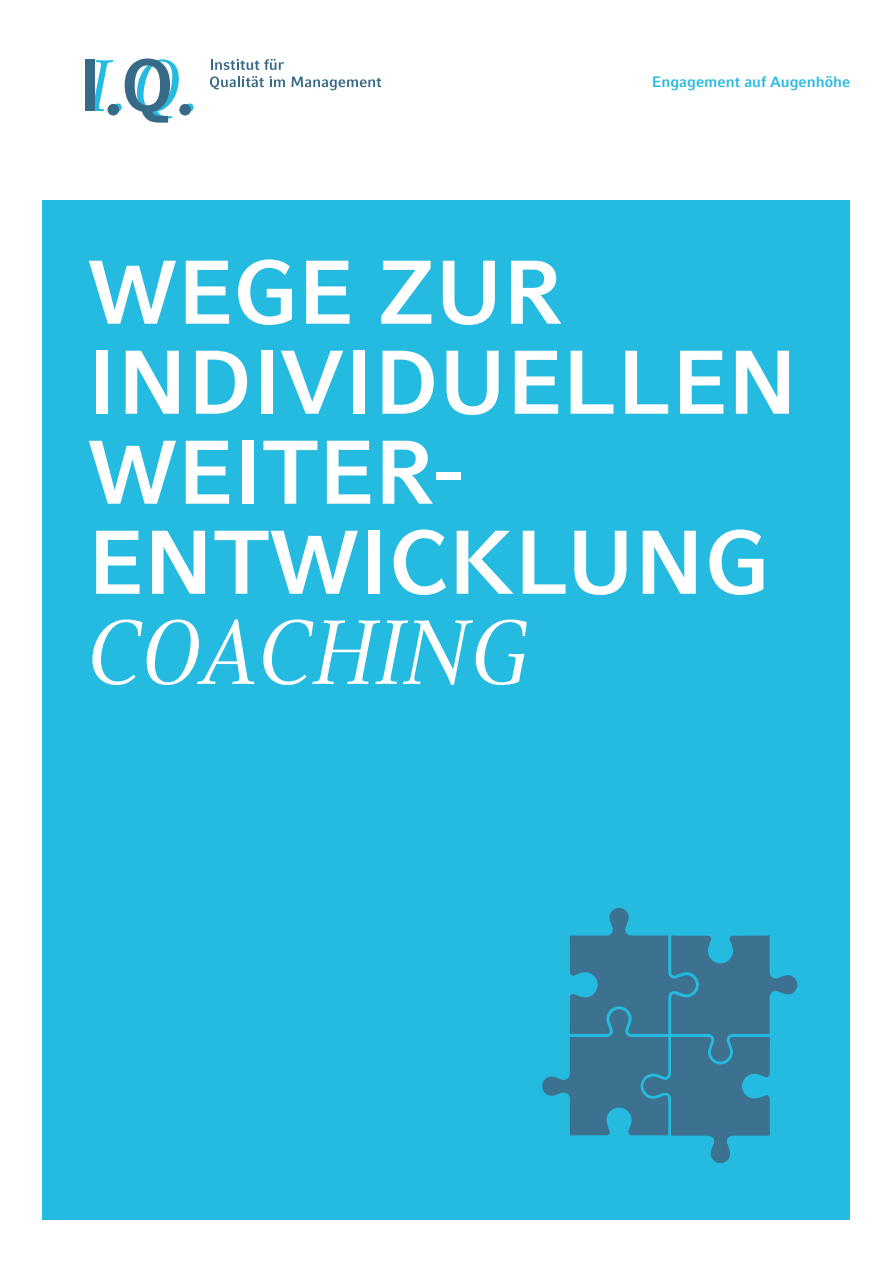
<style>
.page{position:relative;width:893px;height:1263px;background:#fff}
.page>*{position:absolute;margin:0;border:0;box-sizing:border-box;transform-origin:0 0}
.t1{font:700 90px/90px "Compatil Fact LT Pro";letter-spacing:-.01em;color:#fff}
.t2{font:italic 90px "Compatil Text LT Pro";letter-spacing:-.01em;color:#fff}
.t3{font:700 15px "Compatil Fact LT Pro";color:#25badf}
</style>
<div class="page">
<div style="left:43px;top:200px;width:807px;height:1020px;background:#25badf"></div>
<svg style="left:95px;top:60px;width:18px;height:51px"></svg>
<div style="left:113px;top:104px;width:9px;height:8px;background:#25badf;border-radius:50%"></div>
<svg style="left:185px;top:104px;width:9px;height:8px"></svg>
<div style="left:108px;top:104px;width:11px;height:11px;background:#376a86;border-radius:50%"></div>
<div style="left:179px;top:104px;width:12px;height:11px;background:#376a86;border-radius:50%"></div>
<div style="left:86px;top:59px;width:9px;height:52px;background:#376a86"></div>
<svg style="left:125px;top:58px;width:54px;height:65px"></svg>
<svg style="left:211px;top:59px;width:73px;height:11px"></svg>
<svg style="left:210px;top:76px;width:54px;height:13px"></svg>
<svg style="left:270px;top:76px;width:15px;height:11px"></svg>
<svg style="left:291px;top:77px;width:90px;height:13px"></svg>
<svg style="left:542px;top:908px;width:255px;height:255px"></svg>
<p class="t3" style="left:652px;top:73px;width:200px">Engagement auf Augenhöhe</p>
<p class="t1" style="left:87px;top:248px;width:712px">WEGE ZUR<br>INDIVIDUELLEN<br>WEITER-<br>ENTWICKLUNG</p>
<p class="t2" style="left:87px;top:600px;width:447px">COACHING</p>
</div>
